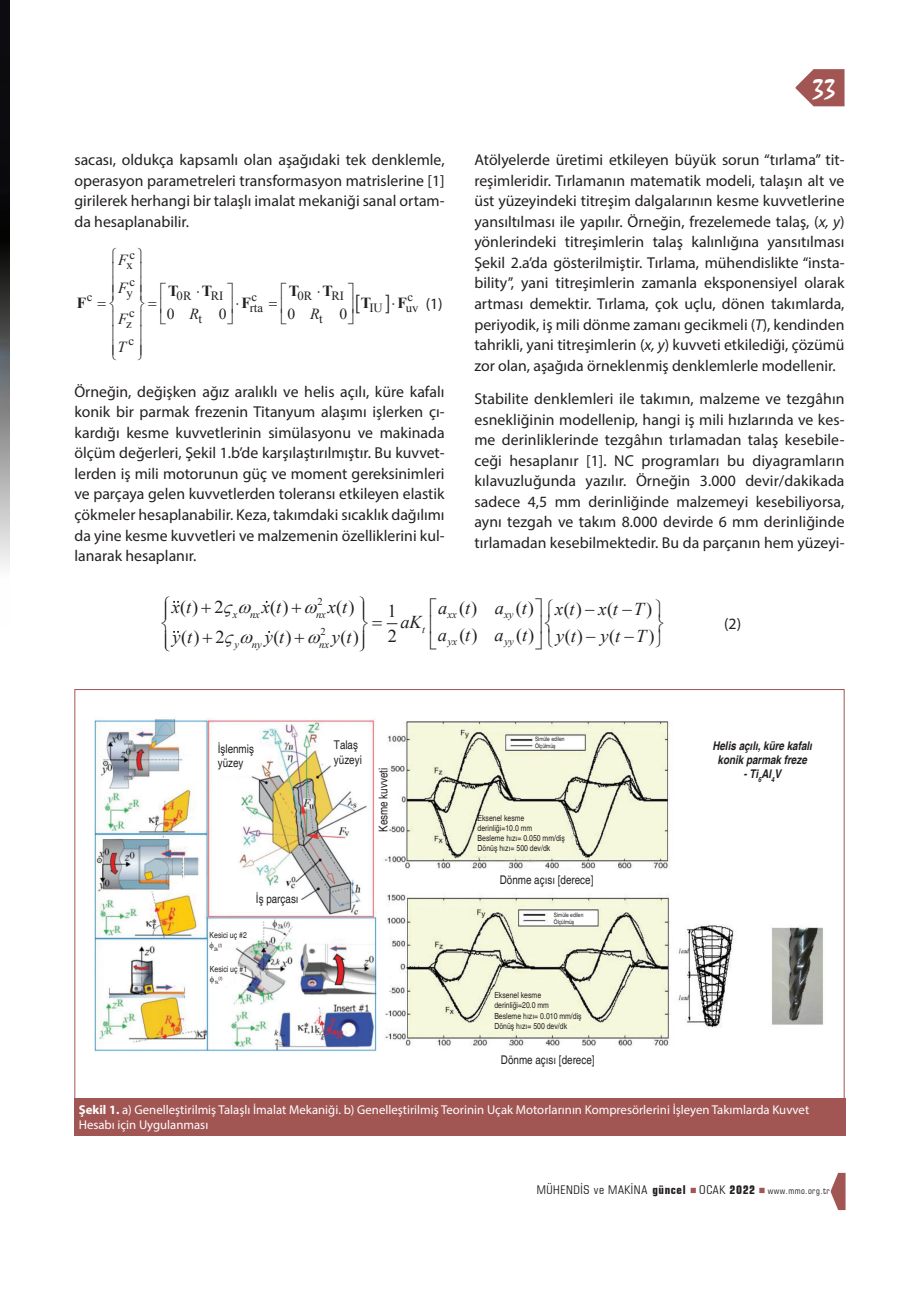
<style>
.page{position:relative;width:919px;height:1289px;background:#fff}
.page>*{position:absolute;margin:0;border:0;box-sizing:border-box;transform-origin:0 0}
.t1{font:27px "TR Mystical Plain";color:#fff}
.t2{font:italic 18px "Times New Roman";color:#231f20}
.t3{font:18px "Times New Roman";color:#231f20}
.t4{font:15.75px/20.5px "Myriad Pro";color:#231f20;text-align:justify}
.t5{font:700 15.3px "Times New Roman";color:#231f20}
.t6{font:italic 15.3px/27.8px "Times New Roman";color:#231f20}
.t7{font:15.3px "Times New Roman";color:#231f20}
.t8{font:12.75px/15.3px "Myriad Pro";color:#fff}
.t9{font:12.6px/10.9px "Times New Roman";color:#231f20}
.t10{font:condensed 12px/14.4px "Helvetica";color:#231f20}
.t11{font:italic 700 condensed 12px/14.4px "Helvetica";color:#231f20;text-align:center}
.t12{font:condensed 12px "Square 721 BT";letter-spacing:.05em;color:#231f20}
.t13{font:italic 10.35px "Times New Roman";letter-spacing:-.01em;color:#231f20}
.t14{font:10.35px "Times New Roman";color:#231f20}
.t15{font:condensed 9px "Square 721 BT";letter-spacing:.05em;color:#231f20}
.t16{font:condensed 8.4px/10.1px "Helvetica";color:#231f20}
.t17{font:condensed 6px/7.2px "Helvetica";color:#231f20}
.t18{font:condensed 4.95px "Helvetica";color:#231f20}
.s1{font-family:"Times New Roman";font-weight:700;font-size:15.3px}
.s2{font-style:italic}
.s3{font-style:normal}
.s4{font-weight:700}
</style>
<div class="page">
<svg style="left:795px;top:69px;width:49px;height:37px"></svg>
<svg style="left:830px;top:1172px;width:15px;height:37px"></svg>
<img style="left:0;top:0;width:9px;height:567px">
<div style="left:74px;top:1098px;width:771px;height:37px;background:#a15654"></div>
<img style="left:94px;top:719px;width:729px;height:333px">
<svg style="left:210px;top:941px;width:4px;height:8px"></svg>
<svg style="left:210px;top:975px;width:4px;height:8px"></svg>
<svg style="left:386px;top:623px;width:11px;height:2px"></svg>
<p class="t4" style="left:74px;top:149px;width:371px">sacası, oldukça kapsamlı olan aşağıdaki tek denklemle, operasyon parametreleri transformasyon matrislerine [1] girilerek herhangi bir talaşlı imalat mekaniği sanal ortam&shy;da hesaplanabilir.</p>
<p class="t9" style="left:126px;top:249px;width:10px">c x</p>
<p class="t9" style="left:129px;top:276px;width:7px">c</p>
<p class="t9" style="left:87px;top:291px;width:7px">c</p>
<p class="t9" style="left:251px;top:291px;width:7px">c</p>
<p class="t9" style="left:407px;top:291px;width:7px">c</p>
<p class="t6" style="left:118px;top:246px;width:11px">F<br>F</p>
<p class="t5" style="left:168px;top:280px;width:12px">T</p>
<p class="t5" style="left:202px;top:280px;width:12px">T</p>
<p class="t5" style="left:289px;top:280px;width:12px">T</p>
<p class="t5" style="left:322px;top:280px;width:12px">T</p>
<p class="t9" style="left:127px;top:287px;width:8px">y</p>
<p class="t9" style="left:177px;top:290px;width:16px">0R</p>
<p class="t9" style="left:211px;top:290px;width:14px">RI</p>
<p class="t9" style="left:297px;top:290px;width:16px">0R</p>
<p class="t9" style="left:331px;top:290px;width:14px">RI</p>
<p class="t9" style="left:250px;top:302px;width:15px">rta</p>
<p class="t9" style="left:369px;top:302px;width:15px">IU</p>
<p class="t9" style="left:406px;top:302px;width:14px">uv</p>
<p class="t9" style="left:129px;top:307px;width:7px">c</p>
<p class="t9" style="left:198px;top:313px;width:5px">t</p>
<p class="t9" style="left:319px;top:313px;width:5px">t</p>
<p class="t9" style="left:126px;top:315px;width:9px;line-height:16.8px">z c</p>
<p class="t5" style="left:77px;top:292px;width:11px">F</p>
<p class="t5" style="left:241px;top:292px;width:11px">F</p>
<p class="t5" style="left:360px;top:292px;width:12px">T</p>
<p class="t4" style="left:397px;top:293px;width:47px"><span class="s1">F</span> (1)</p>
<p class="t7" style="left:167px;top:303px;width:9px">0</p>
<p class="t7" style="left:219px;top:303px;width:9px">0</p>
<p class="t7" style="left:287px;top:303px;width:9px">0</p>
<p class="t7" style="left:339px;top:303px;width:9px">0</p>
<p class="t6" style="left:189px;top:299px;width:11px">R</p>
<p class="t6" style="left:310px;top:299px;width:11px">R</p>
<p class="t6" style="left:118px;top:305px;width:11px">F<br>T</p>
<p class="t4" style="left:74px;top:381px;width:371px">Örneğin, değişken ağız aralıklı ve helis açılı, küre kafalı konik bir parmak frezenin Titanyum alaşımı işlerken çı&shy;kardığı kesme kuvvetlerinin simülasyonu ve makinada ölçüm değerleri, Şekil 1.b’de karşılaştırılmıştır. Bu kuvvet&shy;lerden iş mili motorunun güç ve moment gereksinimleri ve parçaya gelen kuvvetlerden toleransı etkileyen elastik çökmeler hesaplanabilir. Keza, takımdaki sıcaklık dağılımı da yine kesme kuvvetleri ve malzemenin özelliklerini kul&shy;lanarak hesaplanır.</p>
<h1 class="t1" style="left:812px;top:73px;width:25px">33</h1>
<p class="t4" style="left:474px;top:149px;width:371px">Atölyelerde üretimi etkileyen büyük sorun “tırlama” tit&shy;reşimleridir. Tırlamanın matematik modeli, talaşın alt ve üst yüzeyindeki titreşim dalgalarının kesme kuvvetlerine yansıltılması ile yapılır. Örneğin, frezelemede talaş, (<span class="s2">x, y</span>) yönlerindeki titreşimlerin talaş kalınlığına yansıtılması Şekil 2.a’da gösterilmiştir. Tırlama, mühendislikte “insta&shy;bility”, yani titreşimlerin zamanla eksponensiyel olarak artması demektir. Tırlama, çok uçlu, dönen takımlarda, periyodik, iş mili dönme zamanı gecikmeli (<span class="s2">T</span>), kendinden tahrikli, yani titreşimlerin (<span class="s2">x, y</span>) kuvveti etkilediği, çözümü zor olan, aşağıda örneklenmiş denklemlerle modellenir.</p>
<p class="t4" style="left:474px;top:388px;width:371px">Stabilite denklemleri ile takımın, malzeme ve tezgâhın esnekliğinin modellenip, hangi iş mili hızlarında ve kes&shy;me derinliklerinde tezgâhın tırlamadan talaş kesebile&shy;ceği hesaplanır [1]. NC programları bu diyagramların kılavuzluğunda yazılır. Örneğin 3.000 devir/dakikada sadece 4,5 mm derinliğinde malzemeyi kesebiliyorsa, aynı tezgah ve takım 8.000 devirde 6 mm derinliğinde tırlamadan kesebilmektedir. Bu da parçanın hem yüzeyi-</p>
<p class="t3" style="left:180px;top:595px;width:45px">() 2</p>
<p class="t3" style="left:270px;top:595px;width:20px">( )</p>
<p class="t3" style="left:336px;top:595px;width:34px">( ) ✓</p>
<p class="t3" style="left:387px;top:598px;width:11px">1</p>
<p class="t3" style="left:459px;top:595px;width:20px">( )</p>
<p class="t3" style="left:516px;top:595px;width:20px">( )</p>
<p class="t3" style="left:563px;top:597px;width:20px">( )</p>
<p class="t3" style="left:607px;top:597px;width:8px">(</p>
<p class="t14" style="left:317px;top:595px;width:7px">2</p>
<p class="t14" style="left:320px;top:624px;width:7px">2</p>
<p class="t2" style="left:598px;top:596px;width:67px">x t T<span class="s3">)</span>✓</p>
<p class="t2" style="left:172px;top:595px;width:21px">x t</p>
<p class="t2" style="left:262px;top:595px;width:21px">x t</p>
<p class="t2" style="left:328px;top:595px;width:21px">x t</p>
<p class="t2" style="left:438px;top:595px;width:33px">a t</p>
<p class="t2" style="left:495px;top:595px;width:34px">a t</p>
<p class="t2" style="left:555px;top:596px;width:21px">x t</p>
<p class="t2" style="left:400px;top:609px;width:23px">aK</p>
<p class="t2" style="left:172px;top:624px;width:21px">y t</p>
<p class="t2" style="left:265px;top:624px;width:21px">y t</p>
<p class="t2" style="left:332px;top:624px;width:21px">y t</p>
<p class="t2" style="left:438px;top:622px;width:34px">a t</p>
<p class="t2" style="left:494px;top:622px;width:34px">a t</p>
<p class="t2" style="left:556px;top:623px;width:21px">y t</p>
<p class="t13" style="left:233px;top:607px;width:29px">x nx</p>
<p class="t13" style="left:316px;top:607px;width:11px">nx</p>
<p class="t13" style="left:447px;top:607px;width:11px">xx</p>
<p class="t13" style="left:504px;top:607px;width:11px">xy</p>
<p class="t13" style="left:422px;top:622px;width:4px">t</p>
<p class="t13" style="left:448px;top:634px;width:11px">yx</p>
<p class="t13" style="left:504px;top:634px;width:11px">yy</p>
<p class="t3" style="left:181px;top:625px;width:45px">() 2</p>
<p class="t3" style="left:273px;top:625px;width:20px">( )</p>
<p class="t3" style="left:340px;top:625px;width:20px">( )</p>
<p class="t3" style="left:388px;top:624px;width:11px">2</p>
<p class="t3" style="left:459px;top:622px;width:20px">( )</p>
<p class="t3" style="left:516px;top:622px;width:20px">( )</p>
<p class="t3" style="left:564px;top:624px;width:20px">( )</p>
<p class="t3" style="left:609px;top:624px;width:8px">(</p>
<p class="t2" style="left:600px;top:623px;width:55px">yt T<span class="s3">)</span></p>
<p class="t13" style="left:234px;top:637px;width:29px">y ny</p>
<p class="t13" style="left:319px;top:637px;width:11px">nx</p>
<p class="t10" style="left:218px;top:741px;width:38px">İşlenmiş yüzey</p>
<p class="t10" style="left:334px;top:738px;width:29px">Talaş yüzeyi</p>
<p class="t10" style="left:376px;top:832px;width:65px;rotate:-90deg">Kesme kuvveti</p>
<p class="t10" style="left:256px;top:891px;width:44px">İş parçası</p>
<p class="t16" style="left:210px;top:929px;width:39px">Kesici uç #2</p>
<p class="t18" style="left:214px;top:946px;width:6px">2k</p>
<p class="t18" style="left:218px;top:941px;width:5px">(<span class="s2">t</span>)</p>
<p class="t16" style="left:210px;top:963px;width:39px">Kesici uç #1</p>
<p class="t18" style="left:214px;top:979px;width:6px">1k</p>
<p class="t18" style="left:218px;top:975px;width:5px">(<span class="s2">t</span>)</p>
<p class="t17" style="left:535px;top:735px;width:31px">Simüle edilen<br>Ölçülmüş</p>
<p class="t16" style="left:477px;top:812px;width:89px">Eksenel kesme derinliği=10.0 mm<br>Besleme hızı= 0.050 mm/diş<br>Dönüş hızı= 500 dev/dk</p>
<p class="t10" style="left:500px;top:872px;width:95px">Dönme açısı [derece]</p>
<p class="t17" style="left:554px;top:911px;width:31px">Simüle edilen<br>Ölçülmüş</p>
<p class="t16" style="left:494px;top:990px;width:89px">Eksenel kesme derinliği=20.0 mm<br>Besleme hızı= 0.010 mm/diş<br>Dönüş hızı= 500 dev/dk</p>
<p class="t10" style="left:501px;top:1053px;width:95px">Dönme açısı [derece]</p>
<p class="t4" style="left:724px;top:612px;width:19px">(2)</p>
<p class="t11" style="left:712px;top:738px;width:101px">Helis açılı, küre kafalı konik parmak freze</p>
<p class="t11" style="left:743px;top:767px;width:39px">- Ti<sub>6</sub>Al<sub>4</sub>V</p>
<p class="t8" style="left:79px;top:1101px;width:732px"><span class="s4">Şekil 1.</span> a) Genelleştirilmiş Talaşlı İmalat Mekaniği. b) Genelleştirilmiş Teorinin Uçak Motorlarının Kompresörlerini İşleyen Takımlarda Kuvvet<br>Hesabı için Uygulanması</p>
<p class="t12" style="left:536px;top:1182px;width:220px">MÜHENDİS ve MAKİNA <span class="s4">güncel</span> OCAK <span class="s4">2022</span></p>
<p class="t15" style="left:767px;top:1185px;width:63px">www.mmo.org.tr</p>
</div>
